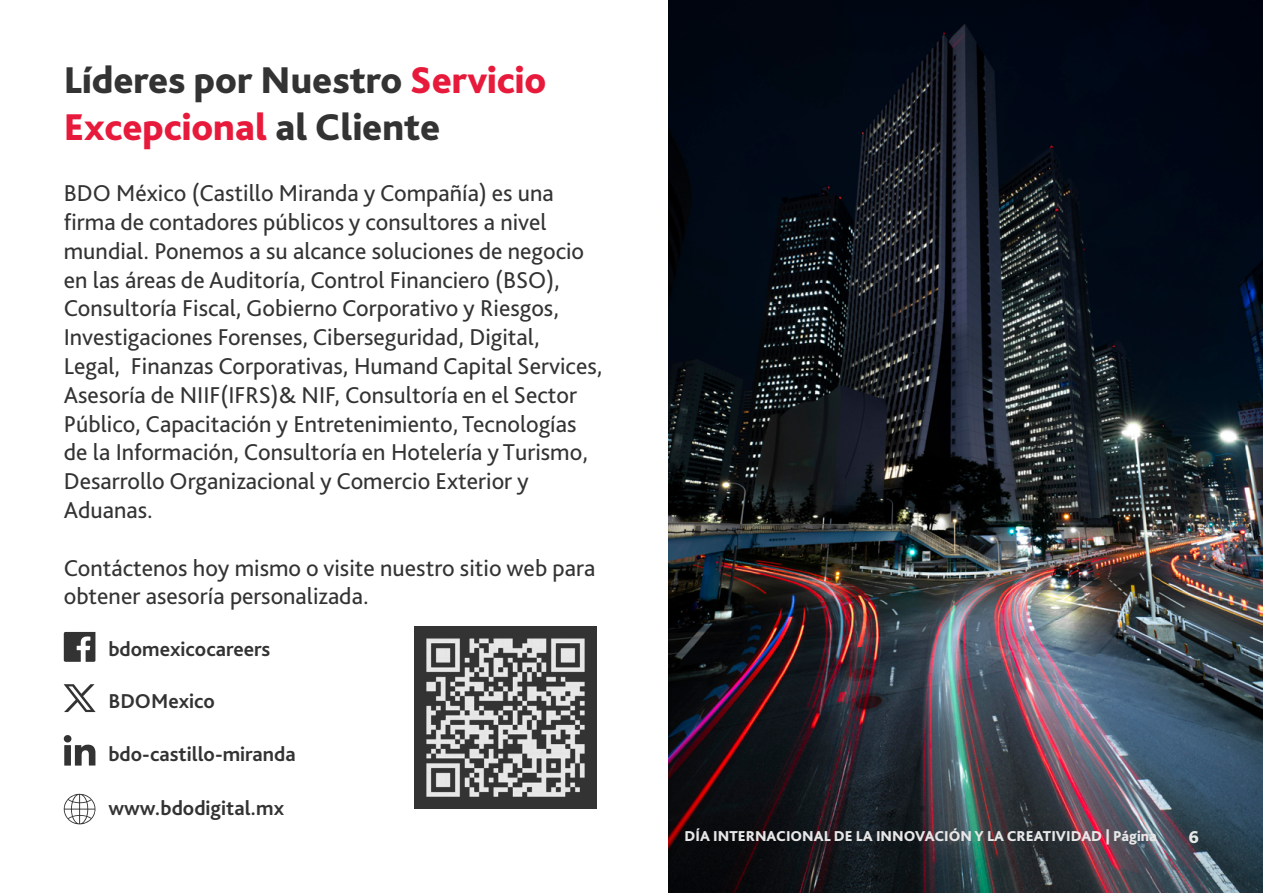
<style>
.page{position:relative;width:1263px;height:893px;background:#fff}
.page>*{position:absolute;margin:0;border:0;box-sizing:border-box;transform-origin:0 0}
.t1{font:800 39px/46.8px "Bliss Pro";color:#333}
.t2{font:24px/28.8px "Bliss Pro";color:#333}
.t3{font:700 21px "Bliss Pro";color:#333}
.t4{font:800 18px "Bliss Pro";color:#e7e7e7}
.t5{font:800 15px "Bliss Pro";color:#e7e7e7}
.s1{color:#e81a3b}
</style>
<div class="page">
<img style="left:669px;top:0;width:594px;height:893px">
<svg style="left:64px;top:632px;width:31px;height:30px"></svg>
<svg style="left:64px;top:684px;width:31px;height:28px"></svg>
<svg style="left:64px;top:744px;width:31px;height:22px"></svg>
<div style="left:64px;top:735px;width:7px;height:7px;background:#333;border-radius:50%"></div>
<svg style="left:64px;top:794px;width:32px;height:30px"></svg>
<div style="left:414px;top:626px;width:183px;height:183px;background:#333"></div>
<img style="left:426px;top:638px;width:159px;height:159px">
<h1 class="t1" style="left:64px;top:56px;width:484px">Líderes por Nuestro <span class="s1">Servicio<br>Excepcional</span> al Cliente</h1>
<p class="t2" style="left:64px;top:178px;width:540px">BDO México (Castillo Miranda y Compañía) es una firma de contadores públicos y consultores a nivel mundial. Ponemos a su alcance soluciones de negocio en las áreas de Auditoría, Control Financiero (BSO), Consultoría Fiscal, Gobierno Corporativo y Riesgos, Investigaciones Forenses, Ciberseguridad, Digital,<br>Legal, Finanzas Corporativas, Humand Capital Services, Asesoría de NIIF(IFRS)&amp; NIF, Consultoría en el Sector Público, Capacitación y Entretenimiento, Tecnologías de la Información, Consultoría en Hotelería y Turismo, Desarrollo Organizacional y Comercio Exterior y Aduanas.</p>
<p class="t2" style="left:64px;top:553px;width:533px">Contáctenos hoy mismo o visite nuestro sitio web para obtener asesoría personalizada.</p>
<p class="t3" style="left:108px;top:636px;width:163px">bdomexicocareers</p>
<p class="t3" style="left:108px;top:688px;width:108px">BDOMexico</p>
<p class="t3" style="left:108px;top:741px;width:189px">bdo-castillo-miranda</p>
<p class="t3" style="left:108px;top:795px;width:177px">www.bdodigital.mx</p>
<p class="t5" style="left:685px;top:826px;width:474px">DÍA INTERNACIONAL DE LA INNOVACIÓN Y LA CREATIVIDAD | Página</p>
<p class="t4" style="left:1189px;top:826px;width:12px">6</p>
</div>
